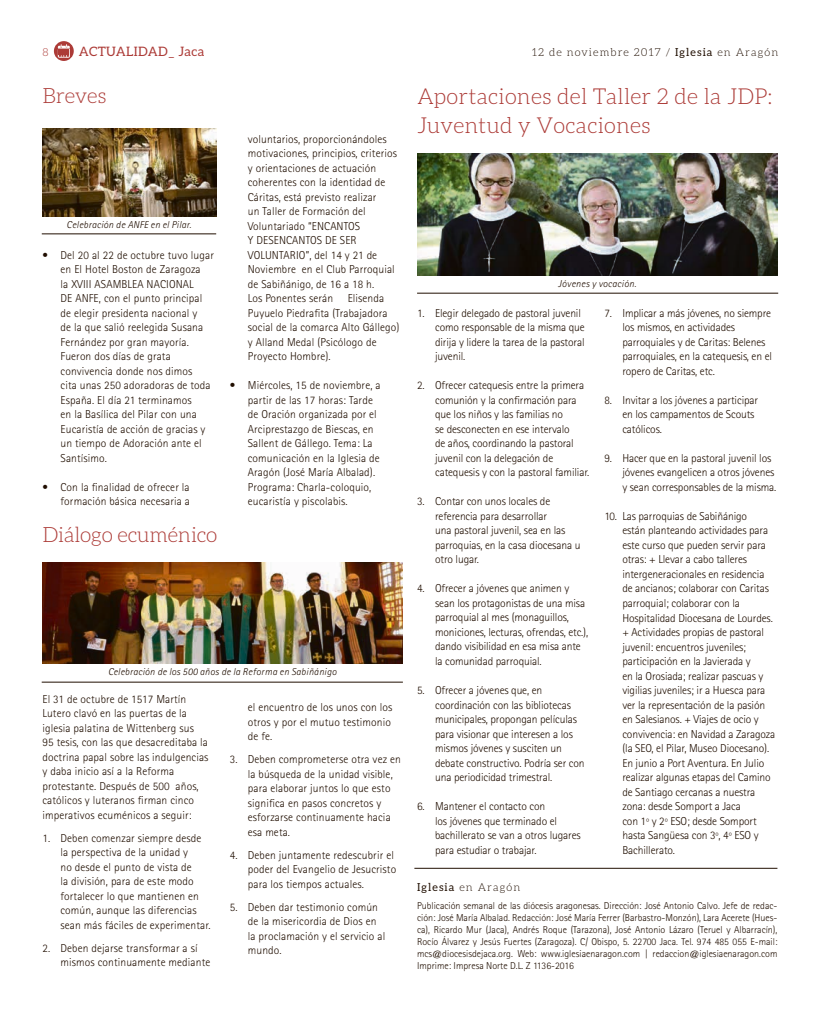
<style>
.page{position:relative;width:820px;height:1021px;background:#fff}
.page>*{position:absolute;margin:0;border:0;box-sizing:border-box;transform-origin:0 0}
.t1{font:300 22px/29px "Aleo";letter-spacing:.01em;color:#ac3b37}
.t2{font:300 21px "Aleo";letter-spacing:-.01em;color:#ac3b37}
.t3{font:13px "Aleo";letter-spacing:.025em;color:#ac3b37}
.t4{font:300 11.5px/14.5px "Rotis Sans Serif";letter-spacing:.01em;color:#200e00}
.t5{font:300 11.5px/14.5px "Rotis Sans Serif";letter-spacing:-.01em;color:#200e00}
.t6{font:300 11px "Aleo";letter-spacing:.1em;color:#200e00}
.t7{font:300 11px "Aleo";color:#ac3b37}
.t8{font:300 10px/12px "Rotis Sans Serif";color:#200e00;text-align:justify}
.t9{font:italic 300 10px "Rotis Sans Serif";letter-spacing:.025em;color:#200e00}
.s1{font-weight:400}
</style>
<div class="page">
<svg style="left:54px;top:41px;width:20px;height:20px"></svg>
<hr style="left:414px;top:868px;width:363px;height:1px;background:#200e00">
<img style="left:42px;top:562px;width:361px;height:101px">
<hr style="left:42px;top:682px;width:361px;height:1px;background:#200e00">
<img style="left:417px;top:153px;width:360px;height:122px">
<hr style="left:417px;top:293px;width:360px;height:1px;background:#200e00">
<img style="left:43px;top:128px;width:173px;height:88px">
<hr style="left:42px;top:233px;width:174px;height:1px;background:#200e00">
<p class="t7" style="left:43px;top:46px;width:8px">8</p>
<p class="t3" style="left:79px;top:44px;width:127px">ACTUALIDAD_ Jaca</p>
<p class="t6" style="left:532px;top:46px;width:247px">12 de noviembre 2017 / <span class="s1">Iglesia</span> en Aragón</p>
<h2 class="t2" style="left:43px;top:84px;width:66px">Breves</h2>
<p class="t9" style="left:67px;top:219px;width:126px">Celebración de ANFE en el Pilar.</p>
<p class="t4" style="left:61px;top:247px;width:155px;text-indent:-18px">• Del 20 al 22 de octubre tuvo lugar en El Hotel Boston de Zaragoza<br>la XVIII ASAMBLEA NACIONAL<br>DE ANFE, con el punto principal de elegir presidenta nacional y<br>de la que salió reelegida Susana<br>Fernández por gran mayoría.<br>Fueron dos días de grata convivencia donde nos dimos<br>cita unas 250 adoradoras de toda<br>España. El día 21 terminamos<br>en la Basílica del Pilar con una<br>Eucaristía de acción de gracias y un tiempo de Adoración ante el<br>Santísimo.</p>
<p class="t4" style="left:43px;top:480px;width:149px;text-align:right">• Con la finalidad de ofrecer la formación básica necesaria a</p>
<h2 class="t2" style="left:43px;top:523px;width:176px">Diálogo ecuménico</h2>
<p class="t4" style="left:248px;top:131px;width:151px">voluntarios, proporcionándoles motivaciones, principios, criterios y orientaciones de actuación coherentes con la identidad de<br>Cáritas, está previsto realizar<br>un Taller de Formación del<br>Voluntariado “ENCANTOS<br>Y DESENCANTOS DE SER<br>VOLUNTARIO”, del 14 y 21 de<br>Noviembre en el Club Parroquial de Sabiñánigo, de 16 a 18 h.<br>Los Ponentes serán</p>
<p class="t4" style="left:248px;top:291px;width:153px;text-indent:100px">Elisenda<br>Puyuelo Piedrafita (Trabajadora social de la comarca Alto Gállego) y Alland Medal (Psicólogo de<br>Proyecto Hombre).</p>
<p class="t4" style="left:248px;top:378px;width:134px;text-indent:-18px">• Miércoles, 15 de noviembre, a partir de las 17 horas: Tarde de Oración organizada por el<br>Arciprestazgo de Biescas, en<br>Sallent de Gállego. Tema: La comunicación en la Iglesia de<br>Aragón (José María Albalad).<br>Programa: Charla-coloquio, eucaristía y piscolabis.</p>
<p class="t9" style="left:108px;top:666px;width:230px">Celebración de los 500 años de la Reforma en Sabiñánigo</p>
<p class="t4" style="left:42px;top:691px;width:167px">El 31 de octubre de 1517 Martín Lutero clavó en las puertas de la iglesia palatina de Wittenberg sus<br>95 tesis, con las que desacreditaba la doctrina papal sobre las indulgencias y daba inicio así a la Reforma protestante. Después de 500 años, católicos y luteranos firman cinco imperativos ecuménicos a seguir:</p>
<p class="t4" style="left:60px;top:830px;width:151px;text-indent:-18px">1. Deben comenzar siempre desde la perspectiva de la unidad y<br>no desde el punto de vista de<br>la división, para de este modo fortalecer lo que mantienen en común, aunque las diferencias sean más fáciles de experimentar.</p>
<p class="t4" style="left:60px;top:940px;width:151px;text-indent:-18px">2. Deben dejarse transformar a sí mismos continuamente mediante</p>
<p class="t4" style="left:248px;top:700px;width:146px">el encuentro de los unos con los otros y por el mutuo testimonio de fe.</p>
<p class="t4" style="left:248px;top:752px;width:154px;text-indent:-18px">3. Deben comprometerse otra vez en la búsqueda de la unidad visible, para elaborar juntos lo que esto significa en pasos concretos y esforzarse continuamente hacia esa meta.</p>
<p class="t4" style="left:248px;top:847px;width:150px;text-indent:-18px">4. Deben juntamente redescubrir el poder del Evangelio de Jesucristo para los tiempos actuales.</p>
<p class="t4" style="left:248px;top:899px;width:139px;text-indent:-18px">5. Deben dar testimonio común de la misericordia de Dios en la proclamación y el servicio al mundo.</p>
<h1 class="t1" style="left:417px;top:81px;width:357px">Aportaciones del Taller 2 de la JDP:<br>Juventud y Vocaciones</h1>
<p class="t9" style="left:558px;top:278px;width:79px">Jóvenes y vocación.</p>
<p class="t5" style="left:435px;top:305px;width:151px;text-indent:-18px">1. Elegir delegado de pastoral juvenil como responsable de la misma que dirija y lidere la tarea de la pastoral juvenil.</p>
<p class="t5" style="left:435px;top:378px;width:156px;text-indent:-18px">2. Ofrecer catequesis entre la primera comunión y la confirmación para que los niños y las familias no<br>se desconecten en ese intervalo<br>de años, coordinando la pastoral juvenil con la delegación de catequesis y con la pastoral familiar.</p>
<p class="t5" style="left:435px;top:494px;width:147px;text-indent:-18px">3. Contar con unos locales de referencia para desarrollar<br>una pastoral juvenil, sea en las parroquias, en la casa diocesana u otro lugar.</p>
<p class="t5" style="left:435px;top:581px;width:155px;text-indent:-18px">4. Ofrecer a jóvenes que animen y sean los protagonistas de una misa parroquial al mes (monaguillos, moniciones, lecturas, ofrendas, etc.), dando visibilidad en esa misa ante la comunidad parroquial.</p>
<p class="t5" style="left:435px;top:683px;width:151px;text-indent:-18px">5. Ofrecer a jóvenes que, en coordinación con las bibliotecas municipales, propongan películas para visionar que interesen a los mismos jóvenes y susciten un debate constructivo. Podría ser con una periodicidad trimestral.</p>
<p class="t5" style="left:435px;top:799px;width:147px;text-indent:-18px">6. Mantener el contacto con<br>los jóvenes que terminado el bachillerato se van a otros lugares para estudiar o trabajar.</p>
<p class="t5" style="left:622px;top:306px;width:151px;text-indent:-18px">7. Implicar a más jóvenes, no siempre los mismos, en actividades parroquiales y de Caritas: Belenes parroquiales, en la catequesis, en el ropero de Caritas, etc.</p>
<p class="t5" style="left:622px;top:393px;width:137px;text-indent:-18px">8. Invitar a los jóvenes a participar en los campamentos de Scouts católicos.</p>
<p class="t5" style="left:622px;top:451px;width:155px;text-indent:-18px">9. Hacer que en la pastoral juvenil los jóvenes evangelicen a otros jóvenes y sean corresponsables de la misma.</p>
<p class="t5" style="left:622px;top:509px;width:154px;text-indent:-18px">10. Las parroquias de Sabiñánigo<br>están planteando actividades para este curso que pueden servir para otras: + Llevar a cabo talleres intergeneracionales en residencia de ancianos; colaborar con Caritas parroquial; colaborar con la<br>Hospitalidad Diocesana de Lourdes. + Actividades propias de pastoral juvenil: encuentros juveniles; participación en la Javierada y<br>en la Orosiada; realizar pascuas y vigilias juveniles; ir a Huesca para ver la representación de la pasión en Salesianos. + Viajes de ocio y convivencia: en Navidad a Zaragoza (la SEO, el Pilar, Museo Diocesano).<br>En junio a Port Aventura. En Julio realizar algunas etapas del Camino de Santiago cercanas a nuestra zona: desde Somport a Jaca<br>con 1º y 2º ESO; desde Somport hasta Sangüesa con 3º, 4º ESO y<br>Bachillerato.</p>
<p class="t6" style="left:417px;top:881px;width:105px"><span class="s1">Iglesia</span> en Aragón</p>
<p class="t8" style="left:417px;top:899px;width:362px">Publicación semanal de las diócesis aragonesas. Dirección: José Antonio Calvo. Jefe de redac&shy;ción: José María Albalad. Redacción: José María Ferrer (Barbastro-Monzón), Lara Acerete (Hues&shy;ca), Ricardo Mur (Jaca), Andrés Roque (Tarazona), José Antonio Lázaro (Teruel y Albarracín), Rocío Álvarez y Jesús Fuertes (Zaragoza). C/ Obispo, 5. 22700 Jaca. Tel. 974 485 055 E-mail: mcs@diocesisdejaca.org. Web: www.iglesiaenaragon.com | redaccion@iglesiaenaragon.com Imprime: Impresa Norte D.L. Z 1136-2016</p>
</div>
